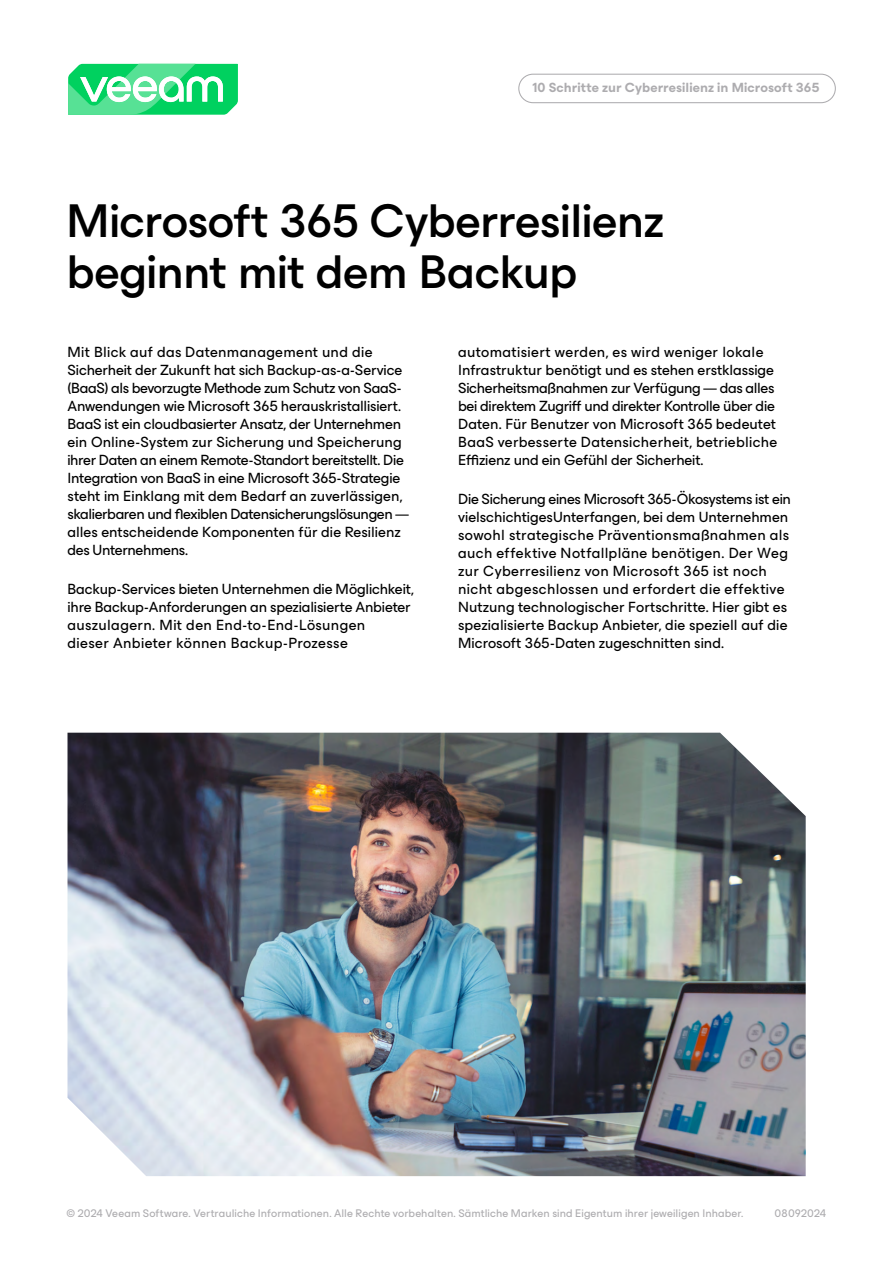
<style>
.page{position:relative;width:893px;height:1263px;background:#fff}
.page>*{position:absolute;margin:0;border:0;box-sizing:border-box;transform-origin:0 0}
.Subtitle_36_Medium{font:500 48px/51px "ES Build Neutral";letter-spacing:-.01em;color:#000}
.body_text_11{font:15px/18px "ES Build Neutral";color:#000}
.t1{font:700 13.5px "ES Build Neutral";letter-spacing:.005em;color:#adacaf}
.t2{font:11.25px "ES Build Neutral";letter-spacing:.01em;color:#adacaf}
</style>
<div class="page">
<svg style="left:68px;top:63px;width:170px;height:52px"></svg>
<div style="left:518px;top:74px;width:318px;height:29px;border:1px solid #adacaf;border-radius:14px"></div>
<img style="left:68px;top:733px;width:738px;height:443px">
<p class="t1" style="left:532px;top:77px;width:289px">10 Schritte zur Cyberresilienz in Microsoft 365</p>
<p class="Subtitle_36_Medium" style="left:66px;top:190px;width:599px">Microsoft 365 Cyberresilienz beginnt mit dem Backup</p>
<p class="body_text_11" style="left:68px;top:341px;width:343px">Mit Blick auf das Datenmanagement und die Sicherheit der Zukunft hat sich Backup-as-a-Service (BaaS) als bevorzugte Methode zum Schutz von SaaS-Anwendungen wie Microsoft 365 herauskristallisiert.<br>BaaS ist ein cloudbasierter Ansatz, der Unternehmen ein Online-System zur Sicherung und Speicherung ihrer Daten an einem Remote-Standort bereitstellt. Die Integration von BaaS in eine Microsoft 365-Strategie steht im Einklang mit dem Bedarf an zuverlässigen, skalierbaren und flexiblen Datensicherungslösungen — alles entscheidende Komponenten für die Resilienz des Unternehmens.</p>
<p class="body_text_11" style="left:68px;top:578px;width:348px">Backup-Services bieten Unternehmen die Möglichkeit, ihre Backup-Anforderungen an spezialisierte Anbieter auszulagern. Mit den End-to-End-Lösungen<br>dieser Anbieter können Backup-Prozesse</p>
<p class="body_text_11" style="left:458px;top:341px;width:321px">automatisiert werden, es wird weniger lokale Infrastruktur benötigt und es stehen erstklassige Sicherheitsmaßnahmen zur Verfügung — das alles bei direktem Zugriff und direkter Kontrolle über die Daten. Für Benutzer von Microsoft 365 bedeutet BaaS verbesserte Datensicherheit, betriebliche Effizienz und ein Gefühl der Sicherheit.</p>
<p class="body_text_11" style="left:458px;top:488px;width:334px">Die Sicherung eines Microsoft 365-Ökosystems ist ein vielschichtigesUnterfangen, bei dem Unternehmen sowohl strategische Präventionsmaßnahmen als auch effektive Notfallpläne benötigen. Der Weg zur Cyberresilienz von Microsoft 365 ist noch nicht abgeschlossen und erfordert die effektive Nutzung technologischer Fortschritte. Hier gibt es spezialisierte Backup Anbieter, die speziell auf die Microsoft 365-Daten zugeschnitten sind.</p>
<p class="t2" style="left:66px;top:1205px;width:679px">© 2024 Veeam Software. Vertrauliche Informationen. Alle Rechte vorbehalten. Sämtliche Marken sind Eigentum ihrer jeweiligen Inhaber.</p>
<p class="t2" style="left:775px;top:1204px;width:53px">08092024</p>
</div>
